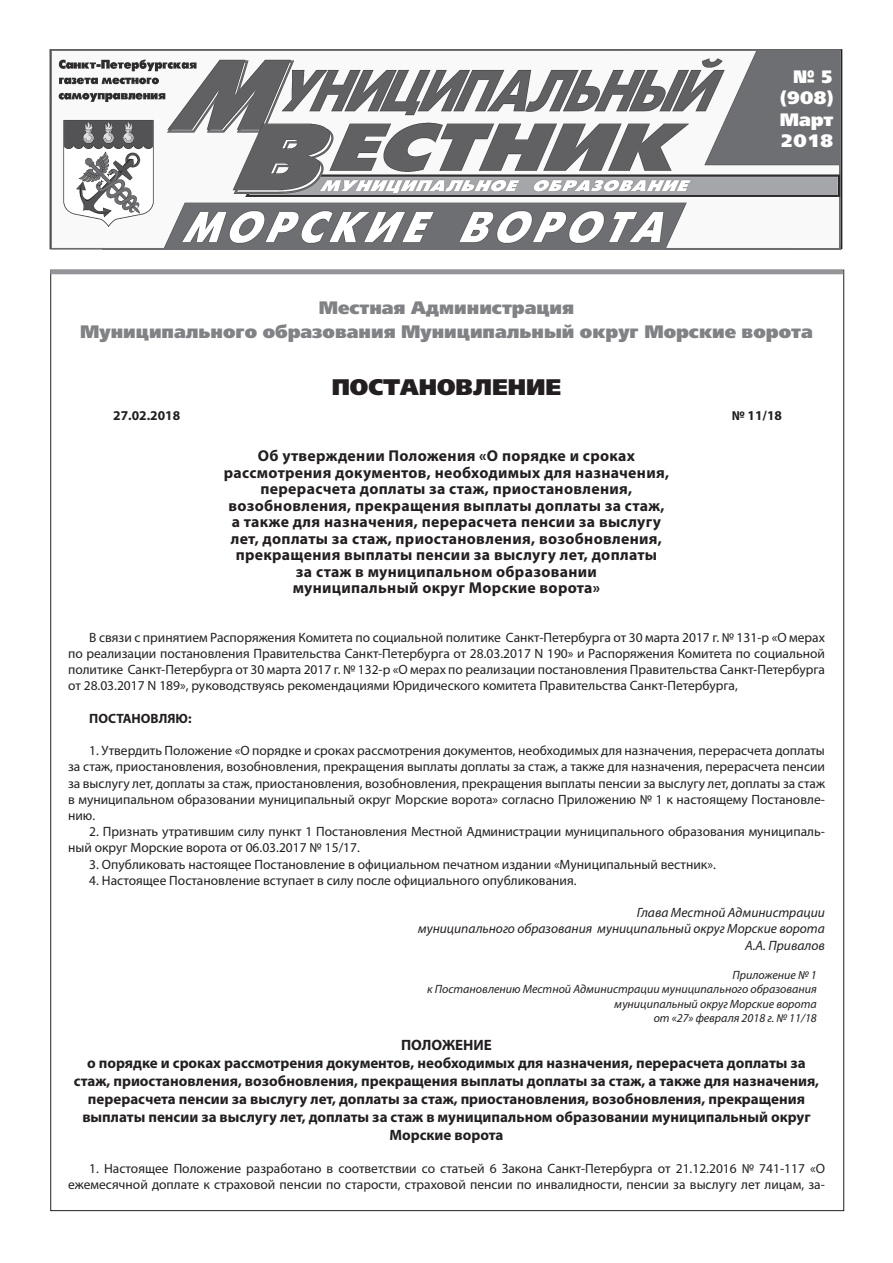
<style>
.page{position:relative;width:893px;height:1263px;background:#fff}
.page>*{position:absolute;margin:0;border:0;box-sizing:border-box;transform-origin:0 0}
.t1{font:22.5px "Free Set Black C";color:#231f20}
.t2{font:18px/24px "Free Set Black C";color:#808285;text-align:center}
.t3{font:18px/21.6px "Free Set Black C";color:#fff;text-align:justify}
.t4{font:700 15.75px/16.5px "Myriad Pro";letter-spacing:.02em;color:#231f20;text-align:center}
.t5{font:700 15px/18px "Myriad Pro";color:#231f20;text-align:center}
.t6{font:13.5px/16.2px "Myriad Pro";color:#231f20;text-align:justify}
.t7{font:italic 13.5px/16.2px "Myriad Pro";color:#231f20;text-align:right}
.t8{font:700 13.5px "Myriad Pro";color:#231f20}
.t9{font:italic 12px/14.4px "Myriad Pro";color:#231f20;text-align:right}
</style>
<div class="page">
<img style="left:103px;top:99px;width:738px;height:149px">
<img style="left:50px;top:49px;width:791px;height:50px">
<img style="left:50px;top:99px;width:53px;height:150px">
<img style="left:103px;top:248px;width:738px;height:1px">
<hr style="left:50px;top:270px;width:793px;height:4px;background:#939598">
<h2 class="t3" style="left:780px;top:66px;width:55px;text-indent:13px">№ 5 (908)<br>Март 2018</h2>
<h2 class="t2" style="left:80px;top:296px;width:734px">Местная Администрация<br>Муниципального образования Муниципальный округ Морские ворота</h2>
<h1 class="t1" style="left:332px;top:374px;width:231px">ПОСТАНОВЛЕНИЕ</h1>
<p class="t8" style="left:113px;top:406px;width:68px">27.02.2018</p>
<p class="t8" style="left:732px;top:406px;width:52px">№ 11/18</p>
<p class="t4" style="left:224px;top:447px;width:447px">Об утверждении Положения «О порядке и сроках рассмотрения документов, необходимых для назначения, перерасчета доплаты за стаж, приостановления, возобновления, прекращения выплаты доплаты за стаж, а также для назначения, перерасчета пенсии за выслугу лет, доплаты за стаж, приостановления, возобновления, прекращения выплаты пенсии за выслугу лет, доплаты<br>за стаж в муниципальном образовании<br>муниципальный округ Морские ворота»</p>
<p class="t6" style="left:68px;top:629px;width:758px;text-indent:21px">В связи с принятием Распоряжения Комитета по социальной политике Санкт-Петербурга от 30 марта 2017 г. № 131-р «О мерах по реализации постановления Правительства Санкт-Петербурга от 28.03.2017 N 190» и Распоряжения Комитета по социальной политике Санкт-Петербурга от 30 марта 2017 г. № 132-р «О мерах по реализации постановления Правительства Санкт-Петербурга от 28.03.2017 N 189», руководствуясь рекомендациями Юридического комитета Правительства Санкт-Петербурга,</p>
<p class="t8" style="left:89px;top:709px;width:104px">ПОСТАНОВЛЯЮ:</p>
<p class="t6" style="left:68px;top:742px;width:758px;text-indent:21px">1. Утвердить Положение «О порядке и сроках рассмотрения документов, необходимых для назначения, перерасчета доплаты за стаж, приостановления, возобновления, прекращения выплаты доплаты за стаж, а также для назначения, перерасчета пенсии за выслугу лет, доплаты за стаж, приостановления, возобновления, прекращения выплаты пенсии за выслугу лет, доплаты за стаж в муниципальном образовании муниципальный округ Морские ворота» согласно Приложению № 1 к настоящему Постановле&shy;нию.</p>
<p class="t6" style="left:68px;top:823px;width:758px;text-indent:21px">2. Признать утратившим силу пункт 1 Постановления Местной Администрации муниципального образования муниципаль&shy;ный округ Морские ворота от 06.03.2017 № 15/17.</p>
<p class="t6" style="left:89px;top:856px;width:628px">3. Опубликовать настоящее Постановление в официальном печатном издании «Муниципальный вестник».</p>
<p class="t6" style="left:89px;top:872px;width:489px">4. Настоящее Постановление вступает в силу после официального опубликования.</p>
<p class="t7" style="left:418px;top:904px;width:409px">Глава Местной Администрации<br>муниципального образования муниципальный округ Морские ворота<br>А.А. Привалов</p>
<p class="t9" style="left:427px;top:967px;width:391px">Приложение № 1<br>к Постановлению Местной Администрации муниципального образования муниципальный округ Морские ворота<br>от «27» февраля 2018 г. № 11/18</p>
<p class="t5" style="left:74px;top:1036px;width:747px">ПОЛОЖЕНИЕ<br>о порядке и сроках рассмотрения документов, необходимых для назначения, перерасчета доплаты за стаж, приостановления, возобновления, прекращения выплаты доплаты за стаж, а также для назначения, перерасчета пенсии за выслугу лет, доплаты за стаж, приостановления, возобновления, прекращения выплаты пенсии за выслугу лет, доплаты за стаж в муниципальном образовании муниципальный округ Морские ворота</p>
<p class="t6" style="left:68px;top:1160px;width:758px;text-align:right">1. Настоящее Положение разработано в соответствии со статьей 6 Закона Санкт-Петербурга от 21.12.2016 № 741-117 «О ежемесячной доплате к страховой пенсии по старости, страховой пенсии по инвалидности, пенсии за выслугу лет лицам, за-</p>
</div>
